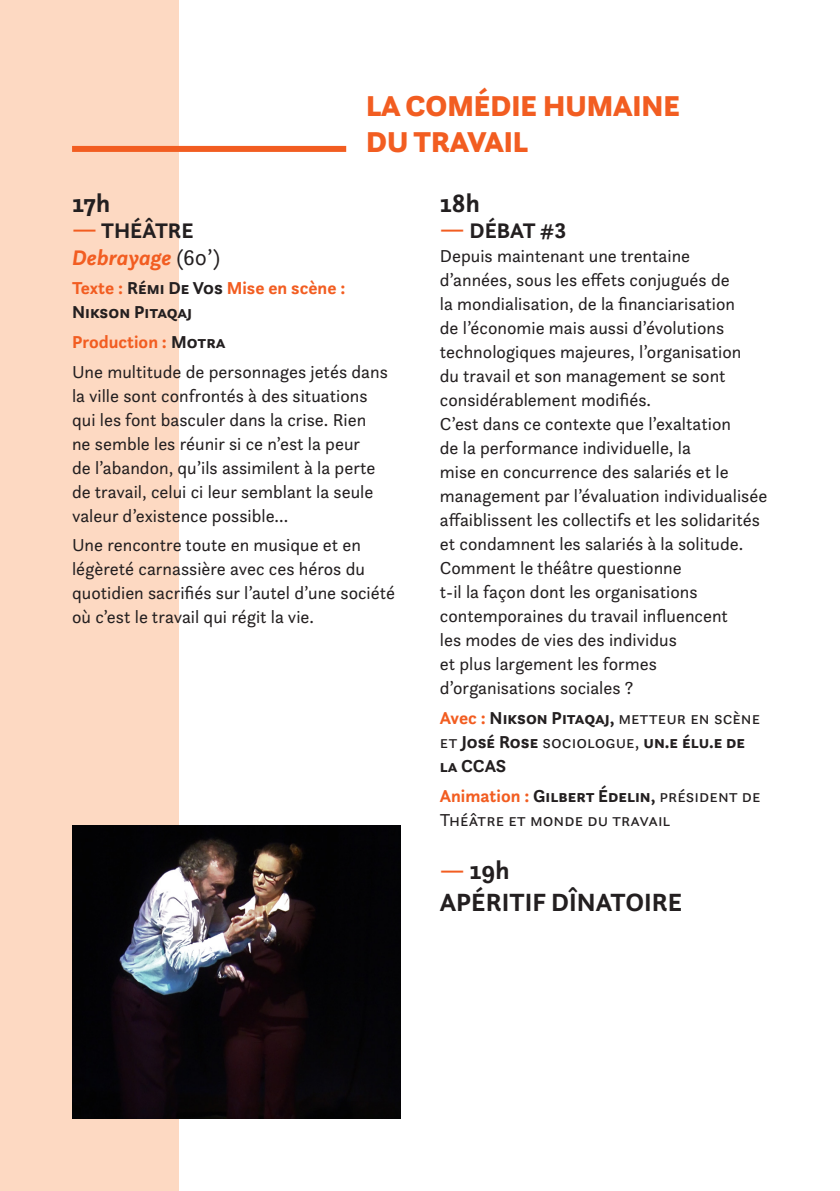
<style>
.page{position:relative;width:840px;height:1191px;background:#fff}
.page>*{position:absolute;margin:0;border:0;box-sizing:border-box;transform-origin:0 0}
.t1{font:900 30px/36px "Questa Sans";color:#f25d21}
.t2{font:700 26px/31.2px "Questa Sans";color:#231f20}
.t3{font:italic 700 22px/26.4px "Questa Sans";color:#f25d21}
.t4{font:700 22px "Questa Sans";letter-spacing:-.005em;color:#231f20}
.t5{font:18px/24px "Questa Sans";color:#231f20}
.t6{font:700 18px/24px "Questa Sans";color:#231f20}
.t7{font:700 18px "Questa Sans";letter-spacing:-.005em;color:#f25d21}
.s1{font-style:normal}
.s2{font-style:normal;color:#231f20}
.s3{font-weight:400;font-style:normal;color:#231f20}
.s4{color:#f25d21}
.s5{color:#231f20}
.s6{font-weight:400}
.s7{font-weight:700;color:#f25d21}
.s8{font-weight:700}
.s9{font-size:22px;color:#f25d21}
</style>
<div class="page">
<div style="left:0;top:0;width:179px;height:1191px;background:#fdd9c2"></div>
<div style="left:72px;top:146px;width:274px;height:6px;background:#f25d21"></div>
<img style="left:72px;top:825px;width:328px;height:294px">
<p class="t1" style="left:366px;top:87px;width:315px">LA COMÉDIE HUMAINE<br>DU TRAVAIL</p>
<p class="t2" style="left:72px;top:187px;width:40px">17h</p>
<p class="t3" style="left:72px;top:217px;width:149px"><span class="s1">—</span> <span class="s2">THÉÂTRE<br></span>Debrayage <span class="s3">(60’)</span></p>
<p class="t6" style="left:72px;top:276px;width:275px"><span class="s4">Texte :</span> Rémi De Vos <span class="s4">Mise en scène :<br></span>Nikson Pitaqaj</p>
<p class="t7" style="left:72px;top:330px;width:155px">Production : <span class="s5">Motra</span></p>
<p class="t5" style="left:72px;top:359px;width:317px">Une multitude de personnages jetés dans la ville sont confrontés à des situations qui les font basculer dans la crise. Rien ne semble les réunir si ce n’est la peur<br>de l’abandon, qu’ils assimilent à la perte de travail, celui ci leur semblant la seule valeur d’existence possible...</p>
<p class="t5" style="left:72px;top:533px;width:324px">Une rencontre toute en musique et en légèreté carnassière avec ces héros du quotidien sacrifiés sur l’autel d’une société où c’est le travail qui régit la vie.</p>
<p class="t2" style="left:439px;top:187px;width:41px">18h</p>
<p class="t4" style="left:439px;top:217px;width:128px"><span class="s4">—</span> DÉBAT #3</p>
<p class="t5" style="left:439px;top:243px;width:303px">Depuis maintenant une trentaine d’années, sous les effets conjugués de la mondialisation, de la financiarisation de l’économie mais aussi d’évolutions technologiques majeures, l’organisation du travail et son management se sont considérablement modifiés.</p>
<p class="t5" style="left:439px;top:411px;width:329px">C’est dans ce contexte que l’exaltation<br>de la performance individuelle, la<br>mise en concurrence des salariés et le management par l’évaluation individualisée affaiblissent les collectifs et les solidarités</p>
<p class="t5" style="left:439px;top:531px;width:305px">et condamnent les salariés à la solitude.</p>
<p class="t5" style="left:439px;top:555px;width:289px">Comment le théâtre questionne<br>t-il la façon dont les organisations contemporaines du travail influencent les modes de vies des individus</p>
<p class="t5" style="left:439px;top:651px;width:218px">et plus largement les formes d’organisations sociales ?</p>
<p class="t6" style="left:439px;top:705px;width:322px"><span class="s4">Avec :</span> Nikson Pitaqaj, <span class="s6">metteur en scène et</span> José Rose <span class="s6">sociologue,</span> un.e élu.e de la CCAS</p>
<p class="t5" style="left:439px;top:783px;width:322px"><span class="s7">Animation :</span> <span class="s8">Gilbert Édelin,</span> président de<br>Théâtre et monde du travail</p>
<p class="t2" style="left:439px;top:854px;width:244px"><span class="s9">—</span> 19h<br>APÉRITIF DÎNATOIRE</p>
</div>
